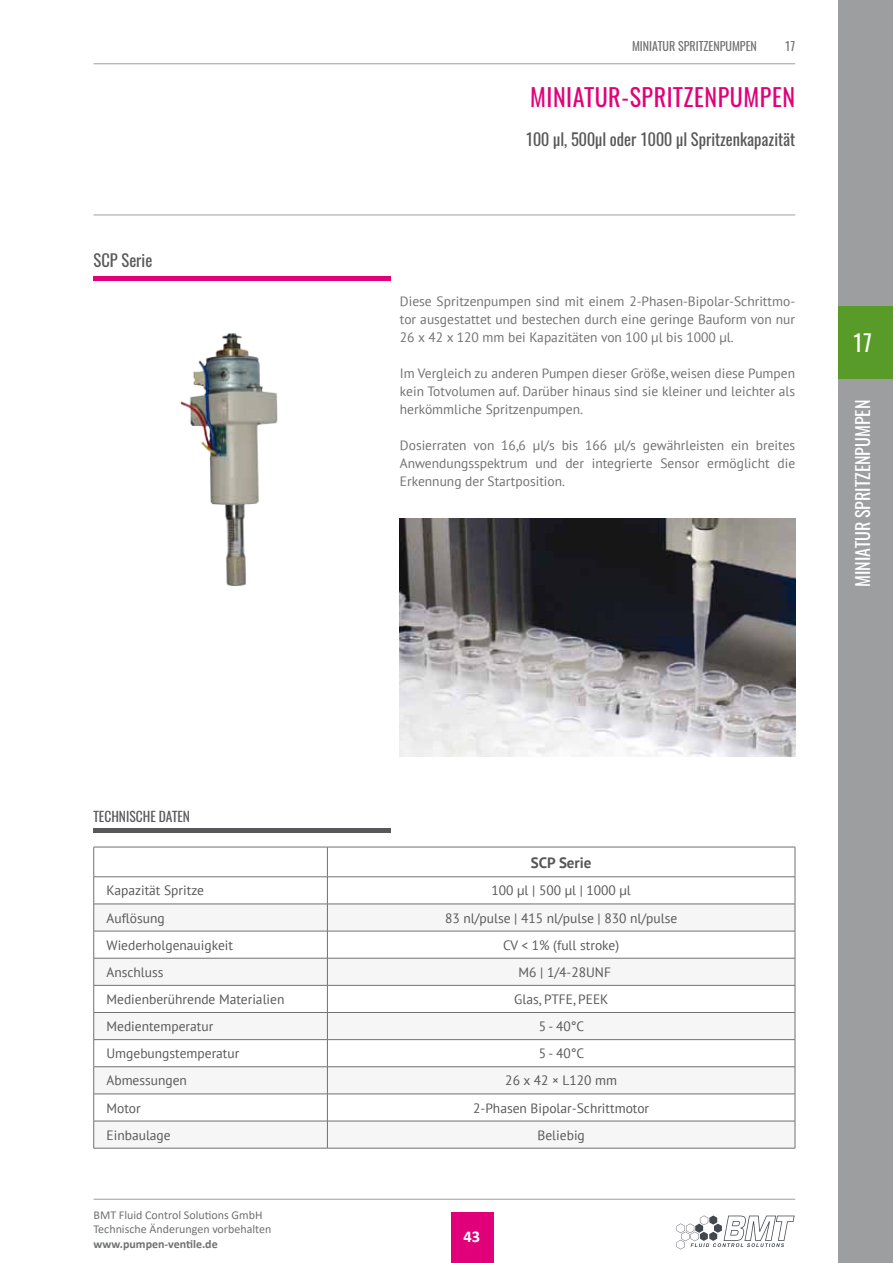
<style>
.page{position:relative;width:893px;height:1263px;background:#fff}
.page>*{position:absolute;margin:0;border:0;box-sizing:border-box;transform-origin:0 0}
.t1{font:24px "Oswald";letter-spacing:.025em;color:#e2007a}
.t2{font:22.5px "Oswald";color:#fff}
.t3{font:18px "Oswald";color:#fff}
.t4{font:16.5px "Oswald";color:#58585a}
.t5{font:700 16.5px "Calibri";color:#fff}
.t6{font:700 15px "PT Sans";color:#58585a}
.t7{font:13.5px/18px "PT Sans";color:#707172;text-align:justify}
.t8{font:13.5px "PT Sans";color:#58585a}
.t9{font:13.5px "Oswald";color:#58585a}
.t10{font:12px/14.4px "Calibri";color:#707172}
.t11{font:12px "Oswald";color:#707172}
.t12{font:700 12px "Calibri";color:#707172}
</style>
<div class="page">
<div style="left:451px;top:1212px;width:42px;height:51px;background:#e2007a"></div>
<div style="left:838px;top:0;width:55px;height:1263px;background:#9c9e9f"></div>
<hr style="left:94px;top:64px;width:701px;height:1px;background:#9c9e9f">
<hr style="left:94px;top:1199px;width:701px;height:1px;background:#9c9e9f">
<svg style="left:676px;top:1215px;width:119px;height:34px"></svg>
<div style="left:838px;top:306px;width:55px;height:72px;background:#599b29"></div>
<hr style="left:94px;top:215px;width:701px;height:1px;background:#9c9e9f">
<div style="left:94px;top:828px;width:297px;height:5px;background:#58585a"></div>
<hr style="left:94px;top:276px;width:297px;height:4px;background:#e2007a">
<hr style="left:327px;top:847px;width:1px;height:30px;background:#707172">
<hr style="left:94px;top:847px;width:233px;height:1px;background:#707172">
<hr style="left:93px;top:847px;width:1px;height:30px;background:#707172">
<hr style="left:327px;top:847px;width:468px;height:1px;background:#707172">
<hr style="left:94px;top:876px;width:233px;height:1px;background:#707172">
<hr style="left:327px;top:876px;width:468px;height:1px;background:#707172">
<hr style="left:795px;top:847px;width:1px;height:30px;background:#707172">
<svg style="left:93px;top:877px;width:703px;height:271px"></svg>
<hr style="left:94px;top:1148px;width:233px;height:1px;background:#707172">
<hr style="left:327px;top:1148px;width:468px;height:1px;background:#707172">
<img style="left:180px;top:333px;width:98px;height:253px">
<img style="left:400px;top:518px;width:395px;height:239px">
<p class="t4" style="left:94px;top:249px;width:60px">SCP Serie</p>
<p class="t11" style="left:632px;top:38px;width:126px">MINIATUR SPRITZENPUMPEN</p>
<p class="t11" style="left:785px;top:38px;width:12px">17</p>
<h1 class="t1" style="left:530px;top:81px;width:28px">Miniatur</h1>
<h1 class="t1" style="left:621px;top:81px;width:175px">-SPRITZENPUMPEN</h1>
<p class="t4" style="left:525px;top:127px;width:271px">100 µl, 500µl oder 1000 µl Spritzenkapazität</p>
<p class="t7" style="left:400px;top:292px;width:397px">Diese Spritzenpumpen sind mit einem 2-Phasen-Bipolar-Schrittmo&shy;tor ausgestattet und bestechen durch eine geringe Bauform von nur 26 x 42 x 120 mm bei Kapazitäten von 100 µl bis 1000 µl.</p>
<p class="t7" style="left:400px;top:364px;width:397px">Im Vergleich zu anderen Pumpen dieser Größe, weisen diese Pumpen kein Totvolumen auf. Darüber hinaus sind sie kleiner und leichter als herkömmliche Spritzenpumpen.</p>
<p class="t7" style="left:400px;top:436px;width:397px">Dosierraten von 16,6 µl/s bis 166 µl/s gewährleisten ein breites Anwendungsspektrum und der integrierte Sensor ermöglicht die Erkennung der Startposition.</p>
<h2 class="t2" style="left:852px;top:327px;width:21px">17</h2>
<h3 class="t3" style="left:850px;top:587px;width:189px;rotate:-90deg">MINIATUR SPRITZENPUMPEN</h3>
<p class="t9" style="left:94px;top:807px;width:98px">TECHNISCHE DATEN</p>
<p class="t6" style="left:531px;top:852px;width:62px">SCP Serie</p>
<p class="t8" style="left:106px;top:882px;width:99px">Kapazität Spritze</p>
<p class="t8" style="left:491px;top:882px;width:141px">100 µl | 500 µl | 1000 µl</p>
<p class="t8" style="left:106px;top:909px;width:60px">Auflösung</p>
<p class="t8" style="left:445px;top:909px;width:234px">83 nl/pulse | 415 nl/pulse | 830 nl/pulse</p>
<p class="t8" style="left:106px;top:936px;width:128px">Wiederholgenauigkeit</p>
<p class="t8" style="left:503px;top:936px;width:117px">CV &lt; 1% (full stroke)</p>
<p class="t8" style="left:106px;top:963px;width:59px">Anschluss</p>
<p class="t8" style="left:519px;top:963px;width:94px">M6 | 1/4-28UNF</p>
<p class="t8" style="left:106px;top:990px;width:179px">Medienberührende Materialien</p>
<p class="t8" style="left:514px;top:990px;width:96px">Glas, PTFE, PEEK</p>
<p class="t8" style="left:106px;top:1018px;width:108px">Medientemperatur</p>
<p class="t8" style="left:539px;top:1018px;width:47px">5 - 40°C</p>
<p class="t8" style="left:106px;top:1045px;width:134px">Umgebungstemperatur</p>
<p class="t8" style="left:539px;top:1045px;width:47px">5 - 40°C</p>
<p class="t8" style="left:106px;top:1072px;width:82px">Abmessungen</p>
<p class="t8" style="left:505px;top:1072px;width:113px">26 x 42 × L120 mm</p>
<p class="t8" style="left:106px;top:1099px;width:36px">Motor</p>
<p class="t8" style="left:473px;top:1099px;width:177px">2-Phasen Bipolar-Schrittmotor</p>
<p class="t8" style="left:106px;top:1126px;width:66px">Einbaulage</p>
<p class="t8" style="left:538px;top:1126px;width:49px">Beliebig</p>
<p class="t10" style="left:94px;top:1207px;width:179px">BMT Fluid Control Solutions GmbH<br>Technische Änderungen vorbehalten</p>
<p class="t12" style="left:94px;top:1235px;width:126px">www.pumpen-ventile.de</p>
<p class="t5" style="left:463px;top:1224px;width:18px">43</p>
</div>
